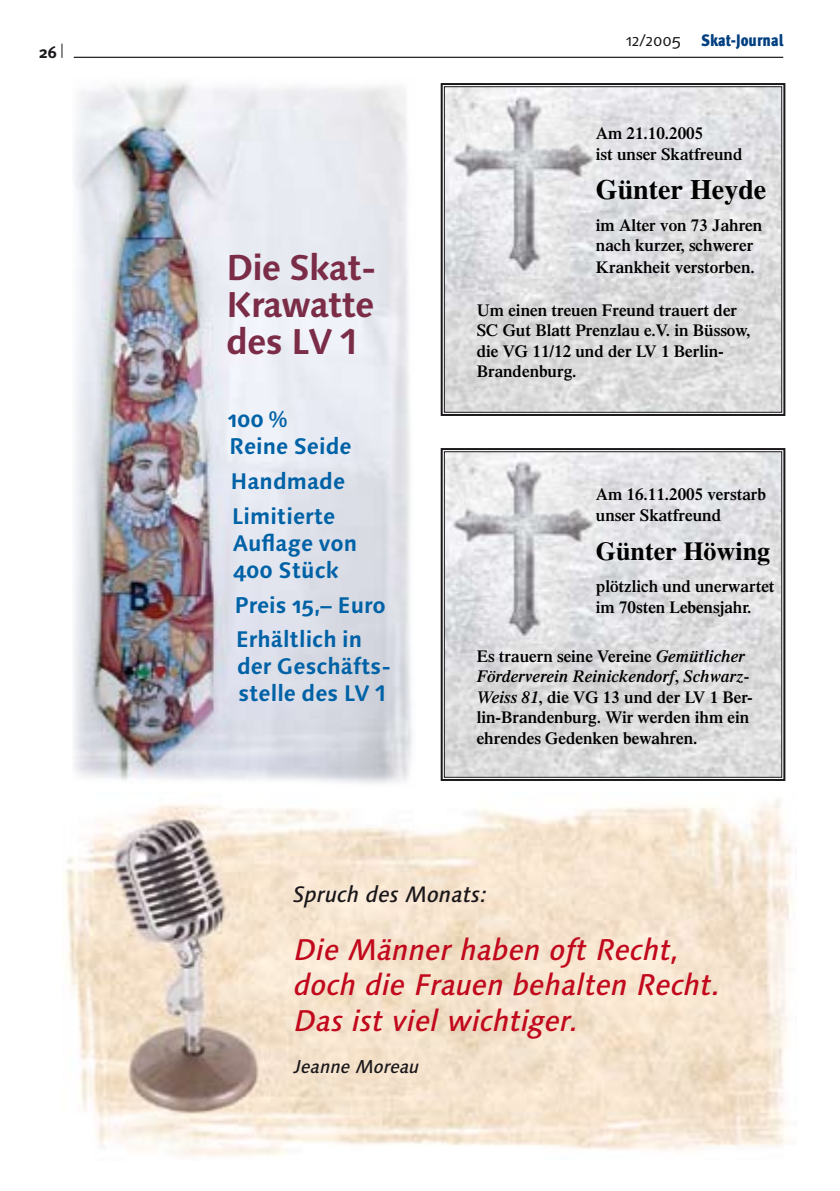
<style>
.page{position:relative;width:840px;height:1191px;background:#fff}
.page>*{position:absolute;margin:0;border:0;box-sizing:border-box;transform-origin:0 0}
.t1{font:700 35.8px/37.2px "Linotype Syntax";letter-spacing:-.04em;color:#7b2c47;text-align:justify}
.t2{font:italic 500 29.8px/35.4px "Linotype Syntax Os F";color:#c1081c}
.t3{font:700 28px "Times";color:#000}
.t4{font:700 26px "Times";color:#000}
.t5{font:700 22.6px/27px "Linotype Syntax Os F";color:#0062a6}
.t6{font:italic 500 22.4px "Linotype Syntax Os F";color:#1a171b}
.t7{font:italic 500 18.6px "Linotype Syntax Os F";color:#1a171b}
.t8{font:600 17px/20.4px "Times";color:#000}
.t9{font:900 condensed 16.6px "Meta";color:#003f81}
.t10{font:700 16.6px "Meta";color:#1a171b}
.s1{font-family:"Linotype Syntax"}
.s2{font-family:"Linotype Syntax Os F";font-weight:400;font-stretch:normal;color:#1a171b}
.s3{font-style:italic}
</style>
<div class="page">
<svg style="left:61px;top:44px;width:1px;height:14px"></svg>
<hr style="left:74px;top:57px;width:708px;height:1px;background:#1a171b">
<img style="left:74px;top:82px;width:338px;height:702px">
<img style="left:62px;top:799px;width:732px;height:358px">
<svg style="left:440px;top:83px;width:346px;height:333px;background:#d7d7d9"></svg>
<div style="left:444px;top:86px;width:337px;height:326px;border:1px solid #1a171b"></div>
<svg style="left:440px;top:448px;width:346px;height:333px;background:#d7d7d9"></svg>
<div style="left:444px;top:451px;width:337px;height:326px;border:1px solid #1a171b"></div>
<p class="t10" style="left:39px;top:42px;width:19px">26</p>
<h1 class="t1" style="left:226px;top:248px;width:152px">Die Skat-Krawatte des LV 1</h1>
<h3 class="t5" style="left:227px;top:406px;width:125px">100 %<br>Reine Seide</h3>
<h3 class="t5" style="left:230px;top:464px;width:116px;line-height:34.6px">Handmade<br>Limitierte</h3>
<h3 class="t5" style="left:233px;top:529px;width:126px">Auflage von<br>400 Stück</h3>
<h3 class="t5" style="left:234px;top:587px;width:153px;line-height:34.6px">Preis 15,– Euro<br>Erhältlich in</h3>
<h3 class="t5" style="left:237px;top:652px;width:155px">der Geschäfts&shy;stelle des <span class="s1">LV 1</span></h3>
<p class="t9" style="left:625px;top:30px;width:158px"><span class="s2">12/2005</span> Skat-Journal</p>
<p class="t8" style="left:595px;top:123px;width:148px">Am 21.10.2005<br>ist unser Skatfreund</p>
<h3 class="t3" style="left:595px;top:173px;width:172px">Günter Heyde</h3>
<p class="t8" style="left:595px;top:214px;width:168px;line-height:21px">im Alter von 73 Jahren nach kurzer, schwerer<br>Krankheit verstorben.</p>
<p class="t8" style="left:476px;top:299px;width:275px">Um einen treuen Freund trauert der<br>SC Gut Blatt Prenzlau e.V. in Büssow, die VG 11/12 und der LV 1 Berlin-<br>Brandenburg.</p>
<p class="t8" style="left:595px;top:484px;width:171px">Am 16.11.2005 verstarb unser Skatfreund</p>
<h3 class="t4" style="left:595px;top:535px;width:176px">Günter Höwing</h3>
<p class="t8" style="left:595px;top:574px;width:180px;line-height:21.6px">plötzlich und unerwartet im 70sten Lebensjahr.</p>
<p class="t8" style="left:476px;top:645px;width:277px">Es trauern seine Vereine <span class="s3">Gemütlicher Förderverein Reinickendorf</span>, <span class="s3">Schwarz-Weiss 81</span>, die VG 13 und der LV 1 Ber&shy;lin-Brandenburg. Wir werden ihm ein ehrendes Gedenken bewahren.</p>
<h3 class="t6" style="left:293px;top:880px;width:195px">Spruch des Monats:</h3>
<h2 class="t2" style="left:294px;top:932px;width:428px">Die Männer haben oft Recht, doch die Frauen behalten Recht.<br>Das ist viel wichtiger.</h2>
<p class="t7" style="left:294px;top:1055px;width:127px">Jeanne Moreau</p>
</div>
